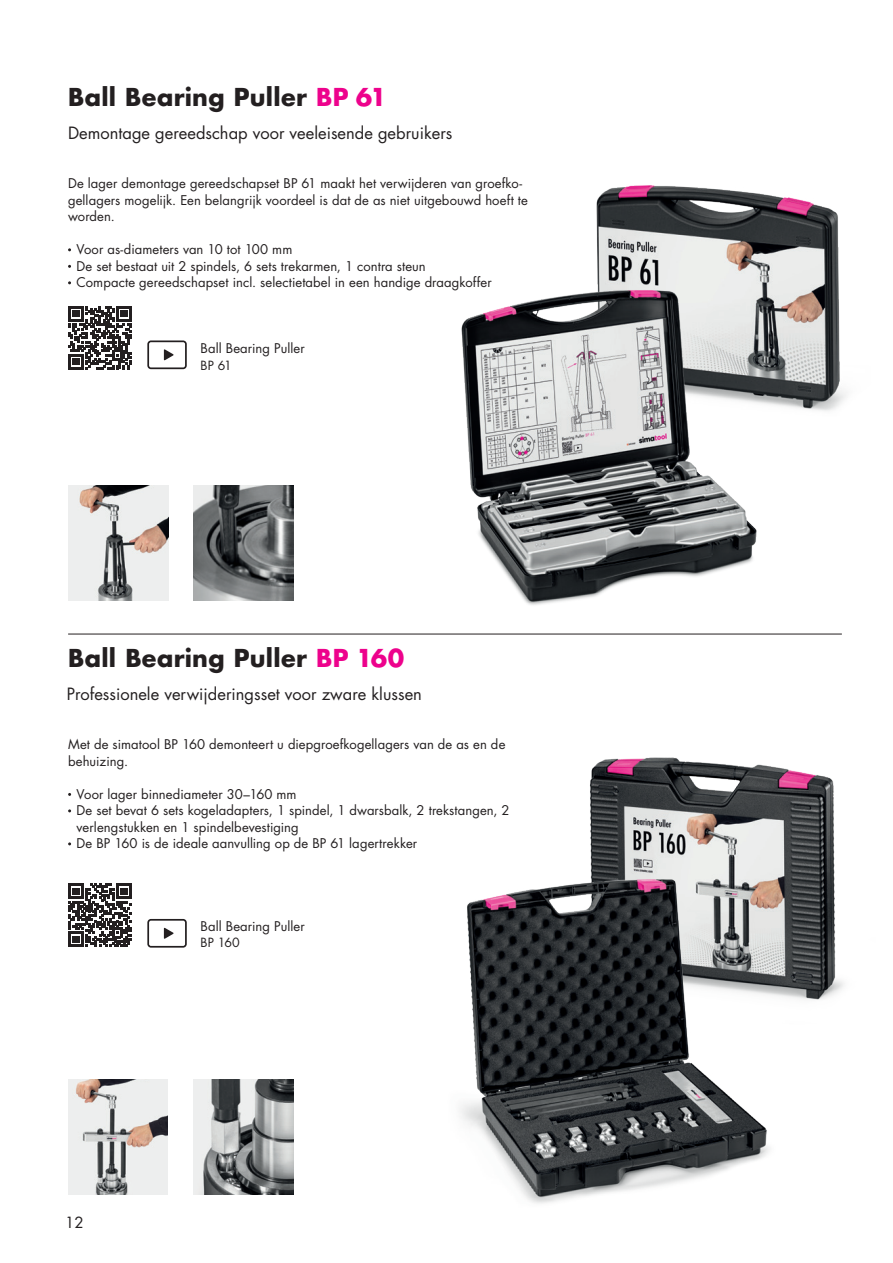
<style>
.page{position:relative;width:893px;height:1263px;background:#fff}
.page>*{position:absolute;margin:0;border:0;box-sizing:border-box;transform-origin:0 0}
.HT_18_pt_book{font:700 24px "Futura Std";letter-spacing:.01em;color:#231f20}
.Lauftext_HT__Balken{font:16.5px "Futura Std";color:#231f20}
.t1{font:15px "Futura Std";color:#231f20}
.Lauftext__Aufzählungen{font:13.05px/16.5px "Futura Std";letter-spacing:.01em;color:#231f20}
.t2{font:12.3px "Futura Std";letter-spacing:.005em;color:#231f20}
.s1{color:#ed028c}
</style>
<div class="page">
<img style="left:194px;top:485px;width:99px;height:116px">
<img style="left:194px;top:1079px;width:99px;height:116px">
<hr style="left:68px;top:634px;width:774px;height:1px;background:#231f20">
<img style="left:68px;top:1079px;width:100px;height:116px">
<img style="left:68px;top:485px;width:100px;height:116px">
<img style="left:590px;top:757px;width:254px;height:243px">
<img style="left:460px;top:857px;width:332px;height:347px">
<img style="left:596px;top:185px;width:251px;height:226px">
<img style="left:461px;top:263px;width:319px;height:342px">
<svg style="left:68px;top:306px;width:64px;height:63px"></svg>
<svg style="left:68px;top:884px;width:64px;height:63px"></svg>
<svg style="left:147px;top:340px;width:40px;height:29px"></svg>
<svg style="left:147px;top:919px;width:40px;height:29px"></svg>
<p class="HT_18_pt_book" style="left:68px;top:81px;width:320px">Ball Bearing Puller <span class="s1">BP 61</span></p>
<p class="Lauftext_HT__Balken" style="left:68px;top:122px;width:386px">Demontage gereedschap voor veeleisende gebruikers</p>
<p class="Lauftext__Aufzählungen" style="left:68px;top:175px;width:461px">De lager demontage gereedschapset BP 61 maakt het verwijderen van groefko&shy;gellagers mogelijk. Een belangrijk voordeel is dat de as niet uitgebouwd hoeft te worden.</p>
<p class="Lauftext__Aufzählungen" style="left:77px;top:241px;width:217px">Voor as-diameters van 10 tot 100 mm</p>
<p class="Lauftext__Aufzählungen" style="left:77px;top:258px;width:351px">De set bestaat uit 2 spindels, 6 sets trekarmen, 1 contra steun</p>
<p class="Lauftext__Aufzählungen" style="left:77px;top:274px;width:417px">Compacte gereedschapset incl. selectietabel in een handige draagkoffer</p>
<p class="Lauftext__Aufzählungen" style="left:201px;top:340px;width:106px">Ball Bearing Puller</p>
<p class="t2" style="left:201px;top:357px;width:33px">BP 61</p>
<p class="HT_18_pt_book" style="left:68px;top:642px;width:338px">Ball Bearing Puller <span class="s1">BP 160</span></p>
<p class="Lauftext_HT__Balken" style="left:67px;top:684px;width:357px">Professionele verwijderingsset voor zware klussen</p>
<p class="Lauftext__Aufzählungen" style="left:68px;top:736px;width:439px">Met de simatool BP 160 demonteert u diepgroefkogellagers van de as en de behuizing.</p>
<p class="Lauftext__Aufzählungen" style="left:77px;top:786px;width:222px">Voor lager binnediameter 30–160 mm</p>
<p class="Lauftext__Aufzählungen" style="left:77px;top:802px;width:434px">De set bevat 6 sets kogeladapters, 1 spindel, 1 dwarsbalk, 2 trekstangen, 2 verlengstukken en 1 spindelbevestiging</p>
<p class="Lauftext__Aufzählungen" style="left:77px;top:835px;width:342px">De BP 160 is de ideale aanvulling op de BP 61 lagertrekker</p>
<p class="t1" style="left:65px;top:1213px;width:20px">12</p>
<p class="Lauftext__Aufzählungen" style="left:201px;top:918px;width:106px">Ball Bearing Puller</p>
<p class="t2" style="left:201px;top:935px;width:41px">BP 160</p>
</div>
